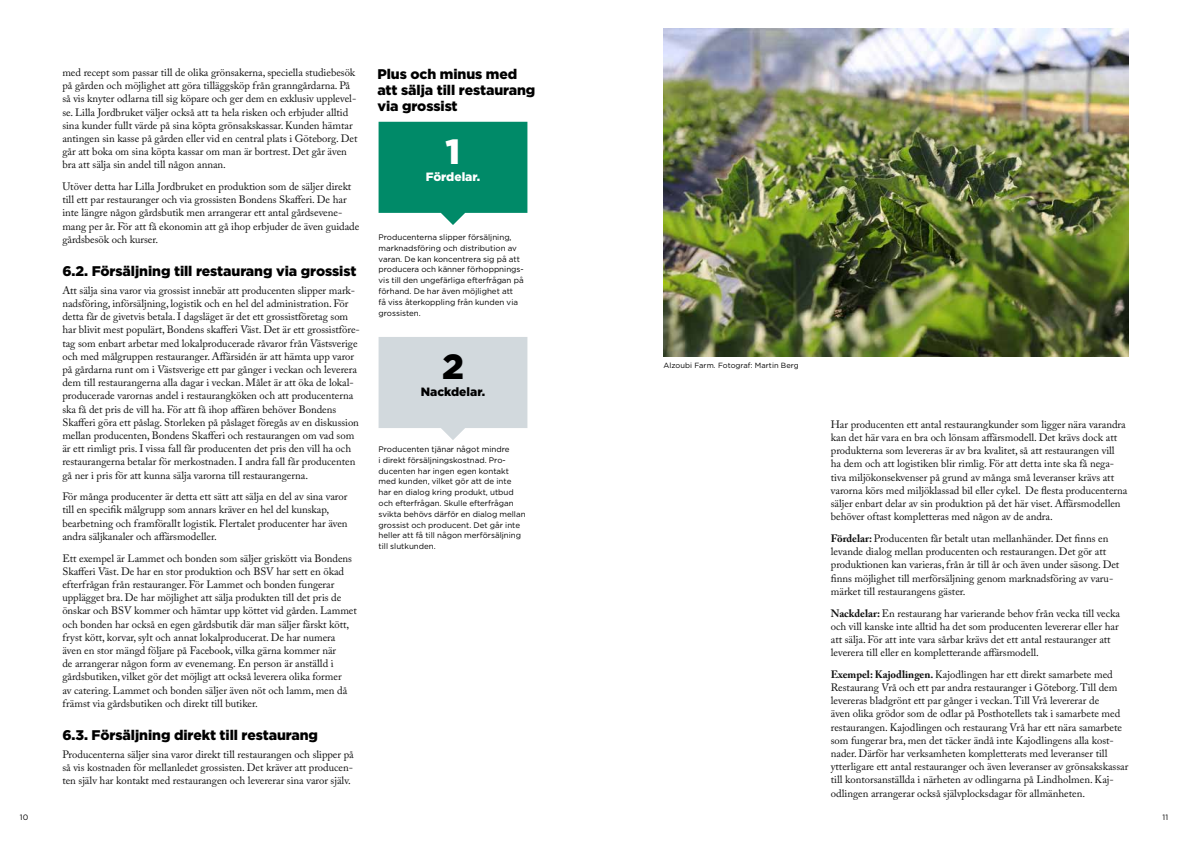
<style>
.page{position:relative;width:1191px;height:842px;background:#fff}
.page>*{position:absolute;margin:0;border:0;box-sizing:border-box;transform-origin:0 0}
.t1{font:900 35px "Gotham";color:#fff}
.t2{font:900 35px "Gotham";color:#000}
.Rubrik_4{font:900 14px/15.9px "Gotham";letter-spacing:-.005em;color:#000}
.t3{font:900 12px "Gotham";color:#000}
.t4{font:900 12px "Gotham";color:#fff}
.Brödtext{font:10.7px/13.2px "Adobe Caslon Pro";letter-spacing:-.005em;color:#0f0f0f}
.Gotham_Book{font:8px/10.8px "Gotham";color:#000}
.t5{font:7.8px "Gotham";color:#000}
.Bildtext_Gotham{font:7.5px "Gotham";letter-spacing:.005em;color:#000}
.s1{font-weight:700}
</style>
<div class="page">
<svg style="left:378px;top:122px;width:149px;height:103px;background:#1c9678"></svg>
<svg style="left:378px;top:337px;width:149px;height:103px;background:#d6dde0"></svg>
<img style="left:663px;top:28px;width:465px;height:328px">
<p class="Brödtext" style="left:62px;top:66px;width:296px">med recept som passar till de olika grönsakerna, speciella studiebesök på gården och möjlighet att göra tilläggsköp från granngårdarna. På så vis knyter odlarna till sig köpare och ger dem en exklusiv upplevel&shy;se. Lilla Jordbruket väljer också att ta hela risken och erbjuder alltid sina kunder fullt värde på sina köpta grönsakskassar. Kunden hämtar antingen sin kasse på gården eller vid en central plats i Göteborg. Det går att boka om sina köpta kassar om man är bortrest. Det går även bra att sälja sin andel till någon annan.</p>
<p class="Brödtext" style="left:62px;top:180px;width:298px">Utöver detta har Lilla Jordbruket en produktion som de säljer direkt till ett par restauranger och via grossisten Bondens Skafferi. De har inte längre någon gårdsbutik men arrangerar ett antal gårdsevene&shy;mang per år. För att få ekonomin att gå ihop erbjuder de även guidade gårdsbesök och kurser.</p>
<h4 class="Rubrik_4" style="left:62px;top:263px;width:295px">6.2. Försäljning till restaurang via grossist</h4>
<p class="Brödtext" style="left:62px;top:283px;width:299px">Att sälja sina varor via grossist innebär att producenten slipper mark&shy;nadsföring, införsäljning, logistik och en hel del administration. För detta får de givetvis betala. I dagsläget är det ett grossistföretag som har blivit mest populärt, Bondens skafferi Väst. Det är ett grossistföre&shy;tag som enbart arbetar med lokalproducerade råvaror från Västsverige och med målgruppen restauranger. Affärsidén är att hämta upp varor på gårdarna runt om i Västsverige ett par gånger i veckan och leverera dem till restaurangerna alla dagar i veckan. Målet är att öka de lokal&shy;producerade varornas andel i restaurangköken och att producenterna ska få det pris de vill ha. För att få ihop affären behöver Bondens Skafferi göra ett påslag. Storleken på påslaget föregås av en diskussion mellan producenten, Bondens Skafferi och restaurangen om vad som är ett rimligt pris. I vissa fall får producenten det pris den vill ha och restaurangerna betalar för merkostnaden. I andra fall får producenten gå ner i pris för att kunna sälja varorna till restaurangerna.</p>
<p class="Brödtext" style="left:62px;top:490px;width:287px">För många producenter är detta ett sätt att sälja en del av sina varor till en specifik målgrupp som annars kräver en hel del kunskap, bearbetning och framförallt logistik. Flertalet producenter har även andra säljkanaler och affärsmodeller.</p>
<p class="Brödtext" style="left:62px;top:551px;width:296px">Ett exempel är Lammet och bonden som säljer griskött via Bondens Skafferi Väst. De har en stor produktion och BSV har sett en ökad efterfrågan från restauranger. För Lammet och bonden fungerar upplägget bra. De har möjlighet att sälja produkten till det pris de önskar och BSV kommer och hämtar upp köttet vid gården. Lammet och bonden har också en egen gårdsbutik där man säljer färskt kött, fryst kött, korvar, sylt och annat lokalproducerat. De har numera även en stor mängd följare på Facebook, vilka gärna kommer när<br>de arrangerar någon form av evenemang. En person är anställd i gårdsbutiken, vilket gör det möjligt att också leverera olika former<br>av catering. Lammet och bonden säljer även nöt och lamm, men då främst via gårdsbutiken och direkt till butiker.</p>
<h4 class="Rubrik_4" style="left:62px;top:727px;width:257px">6.3. Försäljning direkt till restaurang</h4>
<p class="Brödtext" style="left:62px;top:747px;width:293px;text-align:justify">Producenterna säljer sina varor direkt till restaurangen och slipper på så vis kostnaden för mellanledet grossisten. Det kräver att producen&shy;ten själv har kontakt med restaurangen och levererar sina varor själv.</p>
<h4 class="Rubrik_4" style="left:377px;top:66px;width:159px">Plus och minus med att sälja till restaurang via grossist</h4>
<p class="t1" style="left:445px;top:128px;width:16px">1</p>
<p class="t4" style="left:426px;top:168px;width:56px">Fördelar.</p>
<p class="Gotham_Book" style="left:378px;top:232px;width:147px">Producenterna slipper försäljning, marknadsföring och distribution av varan. De kan koncentrera sig på att producera och känner förhoppnings&shy;vis till den ungefärliga efterfrågan på förhand. De har även möjlighet att<br>få viss återkoppling från kunden via grossisten.</p>
<p class="t2" style="left:442px;top:343px;width:23px">2</p>
<p class="t3" style="left:421px;top:383px;width:66px">Nackdelar.</p>
<p class="Gotham_Book" style="left:378px;top:444px;width:149px">Producenten tjänar något mindre<br>i direkt försäljningskostnad. Pro&shy;ducenten har ingen egen kontakt med kunden, vilket gör att de inte har en dialog kring produkt, utbud och efterfrågan. Skulle efterfrågan svikta behövs därför en dialog mellan grossist och producent. Det går inte heller att få till någon merförsäljning till slutkunden.</p>
<p class="Bildtext_Gotham" style="left:663px;top:361px;width:137px">Alzoubi Farm. Fotograf: Martin Berg</p>
<p class="Brödtext" style="left:831px;top:418px;width:298px">Har producenten ett antal restaurangkunder som ligger nära varandra kan det här vara en bra och lönsam affärsmodell. Det krävs dock att produkterna som levereras är av bra kvalitet, så att restaurangen vill ha dem och att logistiken blir rimlig. För att detta inte ska få nega&shy;tiva miljökonsekvenser på grund av många små leveranser krävs att varorna körs med miljöklassad bil eller cykel. De flesta producenterna säljer enbart delar av sin produktion på det här viset. Affärsmodellen behöver oftast kompletteras med någon av de andra.</p>
<p class="Brödtext" style="left:831px;top:532px;width:290px"><span class="s1">Fördelar:</span> Producenten får betalt utan mellanhänder. Det finns en levande dialog mellan producenten och restaurangen. Det gör att produktionen kan varieras, från år till år och även under säsong. Det finns möjlighet till merförsäljning genom marknadsföring av varu&shy;märket till restaurangens gäster.</p>
<p class="Brödtext" style="left:831px;top:606px;width:291px"><span class="s1">Nackdelar:</span> En restaurang har varierande behov från vecka till vecka och vill kanske inte alltid ha det som producenten levererar eller har att sälja. För att inte vara sårbar krävs det ett antal restauranger att leverera till eller en kompletterande affärsmodell.</p>
<p class="Brödtext" style="left:831px;top:667px;width:299px"><span class="s1">Exempel: Kajodlingen.</span> Kajodlingen har ett direkt samarbete med Restaurang Vrå och ett par andra restauranger i Göteborg. Till dem levereras bladgrönt ett par gånger i veckan. Till Vrå levererar de<br>även olika grödor som de odlar på Posthotellets tak i samarbete med restaurangen. Kajodlingen och restaurang Vrå har ett nära samarbete som fungerar bra, men det täcker ändå inte Kajodlingens alla kost&shy;nader. Därför har verksamheten kompletterats med leveranser till ytterligare ett antal restauranger och även leveranser av grönsakskassar till kontorsanställda i närheten av odlingarna på Lindholmen. Kaj&shy;odlingen arrangerar också självplocksdagar för allmänheten.</p>
<p class="t5" style="left:20px;top:812px;width:10px">10</p>
<p class="t5" style="left:1162px;top:812px;width:7px">11</p>
</div>
